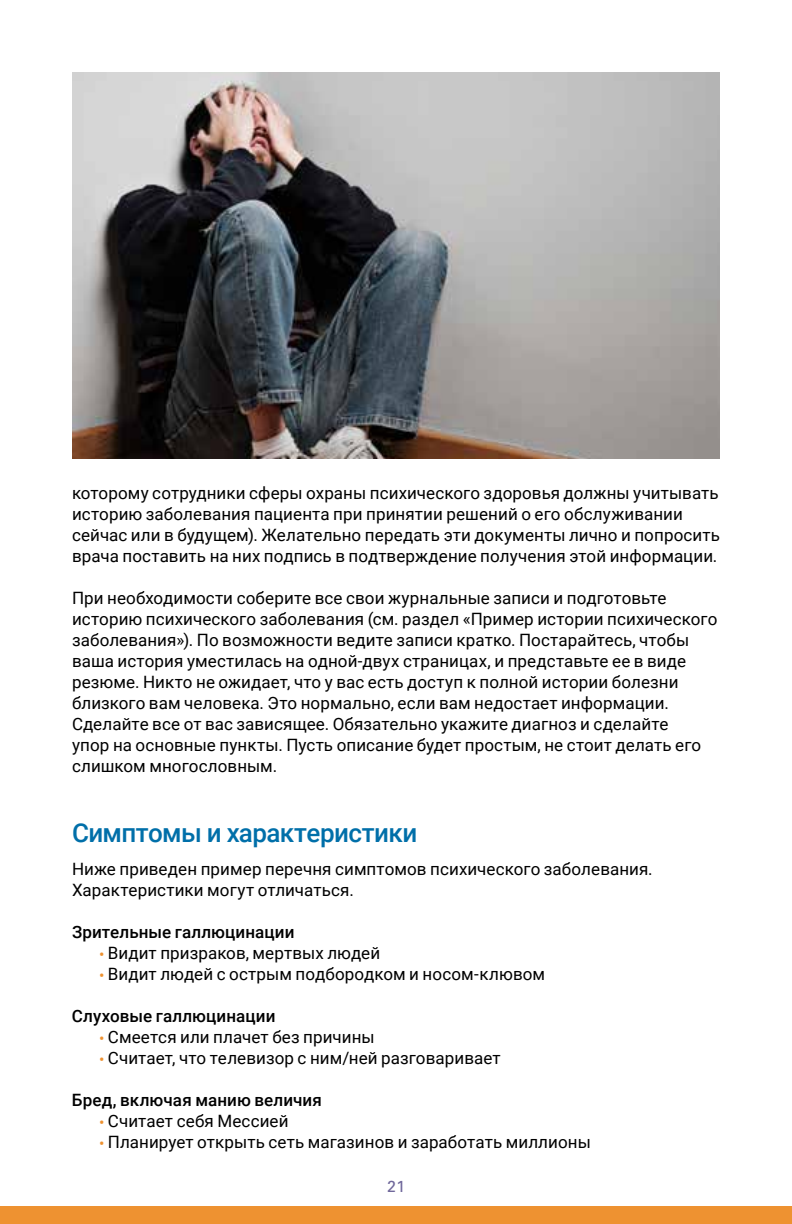
<style>
.page{position:relative;width:792px;height:1224px;background:#fff}
.page>*{position:absolute;margin:0;border:0;box-sizing:border-box;transform-origin:0 0}
.t1{font:500 26px "Roboto";letter-spacing:-.025em;color:#006fa9}
.t2{font:17px/21px "Roboto";letter-spacing:.005em;color:#000}
.t3{font:500 17px "Roboto";letter-spacing:.005em;color:#000}
.t4{font:16px "Univers";color:#70689b}
.s1{font-size:16px;color:#ee9231}
</style>
<div class="page">
<div style="left:0;top:1206px;width:792px;height:18px;background:#ee9231"></div>
<img style="left:72px;top:72px;width:648px;height:387px">
<p class="t2" style="left:72px;top:482px;width:650px">которому сотрудники сферы охраны психического здоровья должны учитывать историю заболевания пациента при принятии решений о его обслуживании сейчас или в будущем). Желательно передать эти документы лично и попросить врача поставить на них подпись в подтверждение получения этой информации.</p>
<p class="t2" style="left:72px;top:587px;width:647px">При необходимости соберите все свои журнальные записи и подготовьте историю психического заболевания (см. раздел «Пример истории психического заболевания»). По возможности ведите записи кратко. Постарайтесь, чтобы ваша история уместилась на одной-двух страницах, и представьте ее в виде резюме. Никто не ожидает, что у вас есть доступ к полной истории болезни близкого вам человека. Это нормально, если вам недостает информации.<br>Сделайте все от вас зависящее. Обязательно укажите диагноз и сделайте<br>упор на основные пункты. Пусть описание будет простым, не стоит делать его слишком многословным.</p>
<h1 class="t1" style="left:72px;top:814px;width:347px">Симптомы и характеристики</h1>
<p class="t2" style="left:72px;top:858px;width:582px">Ниже приведен пример перечня симптомов психического заболевания.<br>Характеристики могут отличаться.</p>
<p class="t3" style="left:72px;top:920px;width:224px">Зрительные галлюцинации</p>
<p class="t2" style="left:99px;top:942px;width:283px"><span class="s1">•</span> Видит призраков, мертвых людей</p>
<p class="t2" style="left:99px;top:963px;width:448px"><span class="s1">•</span> Видит людей с острым подбородком и носом-клювом</p>
<p class="t3" style="left:72px;top:1004px;width:205px">Слуховые галлюцинации</p>
<p class="t2" style="left:99px;top:1026px;width:277px"><span class="s1">•</span> Смеется или плачет без причины</p>
<p class="t2" style="left:99px;top:1047px;width:403px"><span class="s1">•</span> Считает, что телевизор с ним/ней разговаривает</p>
<p class="t3" style="left:72px;top:1088px;width:251px">Бред, включая манию величия</p>
<p class="t2" style="left:99px;top:1110px;width:191px"><span class="s1">•</span> Считает себя Мессией</p>
<p class="t2" style="left:99px;top:1131px;width:493px"><span class="s1">•</span> Планирует открыть сеть магазинов и заработать миллионы</p>
<p class="t4" style="left:387px;top:1176px;width:19px">21</p>
</div>
